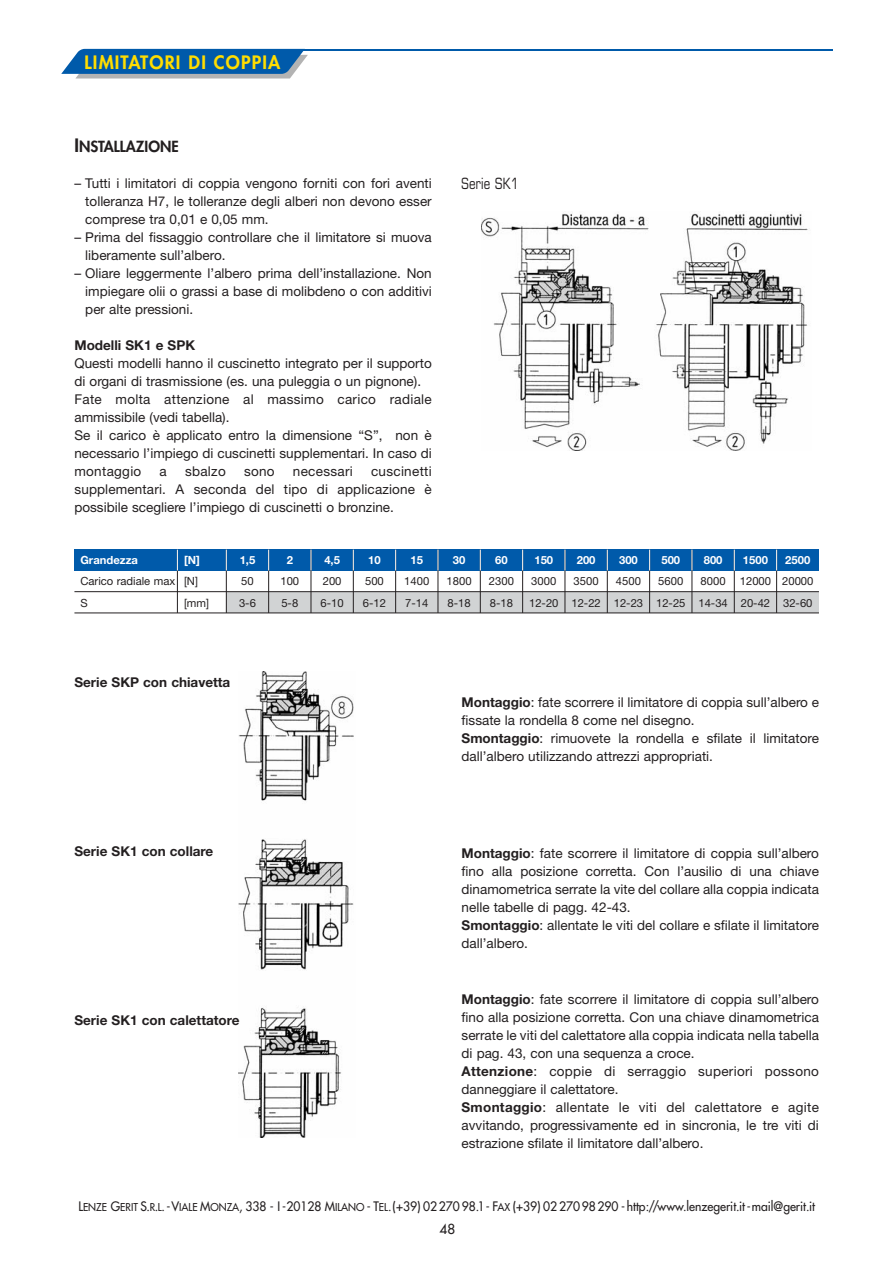
<style>
.page{position:relative;width:893px;height:1263px;background:#fff}
.page>*{position:absolute;margin:0;border:0;box-sizing:border-box;transform-origin:0 0}
.t1{font:800 18px "Futura";letter-spacing:.065em;color:#fd0}
.t2{font:800 15px "Futura";color:#231f20}
.t3{font:15px "Eurostile";letter-spacing:.02em;color:#231f20;scale:.77 1}
.t4{font:13.5px/18px "Helvetica Neue";color:#231f20}
.t5{font:700 13.5px "Helvetica Neue";color:#231f20}
.t6{font:13.5px "Helvetica Neue";letter-spacing:.02em;color:#231f20}
.t7{font:13.5px "Futura";color:#231f20}
.t8{font:12.75px "Futura";color:#231f20;scale:.95 1}
.t9{font:11.25px "Helvetica Neue";color:#231f20}
.t10{font:700 11.25px "Helvetica Neue";color:#fff}
.s1{font-size:18px}
.s2{font-weight:700}
.s3{font-size:10.65px}
</style>
<div class="page">
<svg style="left:61px;top:49px;width:247px;height:30px;background:#3276b3"></svg>
<hr style="left:297px;top:49px;width:535px;height:2px;background:#005aaa">
<div style="left:74px;top:550px;width:745px;height:21px;background:#005aaa"></div>
<div style="left:226px;top:592px;width:593px;height:21px;background:#d1d3d4"></div>
<img style="left:481px;top:213px;width:327px;height:237px">
<hr style="left:74px;top:591px;width:745px;height:1px;background:#231f20">
<hr style="left:74px;top:613px;width:745px;height:1px;background:#231f20">
<hr style="left:226px;top:550px;width:1px;height:63px;background:#231f20">
<hr style="left:268px;top:550px;width:1px;height:63px;background:#231f20">
<hr style="left:310px;top:550px;width:1px;height:63px;background:#231f20">
<hr style="left:353px;top:550px;width:1px;height:63px;background:#231f20">
<hr style="left:395px;top:550px;width:1px;height:63px;background:#231f20">
<hr style="left:437px;top:550px;width:1px;height:63px;background:#231f20">
<hr style="left:480px;top:550px;width:1px;height:63px;background:#231f20">
<hr style="left:522px;top:550px;width:1px;height:63px;background:#231f20">
<hr style="left:564px;top:550px;width:1px;height:63px;background:#231f20">
<hr style="left:607px;top:550px;width:1px;height:63px;background:#231f20">
<hr style="left:649px;top:550px;width:1px;height:63px;background:#231f20">
<hr style="left:691px;top:550px;width:1px;height:63px;background:#231f20">
<hr style="left:734px;top:550px;width:1px;height:63px;background:#231f20">
<hr style="left:776px;top:550px;width:1px;height:63px;background:#231f20">
<hr style="left:177px;top:550px;width:1px;height:63px;background:#231f20">
<svg style="left:226px;top:550px;width:1px;height:21px"></svg>
<svg style="left:268px;top:550px;width:1px;height:21px"></svg>
<svg style="left:310px;top:550px;width:1px;height:21px"></svg>
<svg style="left:353px;top:550px;width:1px;height:21px"></svg>
<svg style="left:395px;top:550px;width:1px;height:21px"></svg>
<svg style="left:437px;top:550px;width:1px;height:21px"></svg>
<svg style="left:480px;top:550px;width:1px;height:21px"></svg>
<svg style="left:522px;top:550px;width:1px;height:21px"></svg>
<svg style="left:564px;top:550px;width:1px;height:21px"></svg>
<svg style="left:607px;top:550px;width:1px;height:21px"></svg>
<svg style="left:649px;top:550px;width:1px;height:21px"></svg>
<svg style="left:691px;top:550px;width:1px;height:21px"></svg>
<svg style="left:734px;top:550px;width:1px;height:21px"></svg>
<svg style="left:776px;top:550px;width:1px;height:21px"></svg>
<svg style="left:177px;top:550px;width:1px;height:21px"></svg>
<img style="left:238px;top:672px;width:116px;height:466px">
<h1 class="t1" style="left:85px;top:54px;width:197px">LIMITATORI DI COPPIA</h1>
<p class="t2" style="left:74px;top:139px;width:106px"><span class="s1">I</span>NSTALLAZIONE</p>
<p class="t4" style="left:85px;top:176px;width:348px;text-align:justify;text-indent:-11px">– Tutti i limitatori di coppia vengono forniti con fori aventi tolleranza H7, le tolleranze degli alberi non devono esser comprese tra 0,01 e 0,05 mm.</p>
<p class="t4" style="left:85px;top:230px;width:348px;text-indent:-11px">– Prima del fissaggio controllare che il limitatore si muova liberamente sull’albero.</p>
<p class="t4" style="left:85px;top:266px;width:348px;text-align:justify;text-indent:-11px">– Oliare leggermente l’albero prima dell’installazione. Non impiegare olii o grassi a base di molibdeno o con additivi per alte pressioni.</p>
<p class="t5" style="left:74px;top:341px;width:122px">Modelli SK1 e SPK</p>
<p class="t4" style="left:74px;top:356px;width:359px">Questi modelli hanno il cuscinetto integrato per il supporto di organi di trasmissione (es. una puleggia o un pignone).<br>Fate molta attenzione al massimo carico radiale ammissibile (vedi tabella).<br>Se il carico è applicato entro la dimensione “S”, non è necessario l’impiego di cuscinetti supplementari. In caso di montaggio</p>
<p class="t4" style="left:74px;top:464px;width:359px;text-align:justify;text-indent:296px">cuscinetti supplementari. A seconda del tipo di applicazione è possibile scegliere l’impiego di cuscinetti o bronzine.</p>
<p class="t4" style="left:160px;top:464px;width:9px">a</p>
<p class="t4" style="left:185px;top:464px;width:42px">sbalzo</p>
<p class="t4" style="left:244px;top:464px;width:32px">sono</p>
<p class="t6" style="left:293px;top:467px;width:61px">necessari</p>
<p class="t3" style="left:461px;top:178px;width:76px">Serie SK1</p>
<p class="t10" style="left:80px;top:556px;width:59px">Grandezza</p>
<p class="t10" style="left:184px;top:556px;width:17px">[N]</p>
<p class="t10" style="left:240px;top:556px;width:17px">1,5</p>
<p class="t10" style="left:287px;top:556px;width:8px">2</p>
<p class="t10" style="left:324px;top:556px;width:17px">4,5</p>
<p class="t10" style="left:368px;top:556px;width:14px">10</p>
<p class="t10" style="left:410px;top:556px;width:14px">15</p>
<p class="t10" style="left:453px;top:556px;width:14px">30</p>
<p class="t10" style="left:495px;top:556px;width:14px">60</p>
<p class="t10" style="left:534px;top:556px;width:20px">150</p>
<p class="t10" style="left:576px;top:556px;width:20px">200</p>
<p class="t10" style="left:619px;top:556px;width:20px">300</p>
<p class="t10" style="left:661px;top:556px;width:20px">500</p>
<p class="t10" style="left:703px;top:556px;width:20px">800</p>
<p class="t10" style="left:743px;top:556px;width:27px">1500</p>
<p class="t10" style="left:785px;top:556px;width:27px">2500</p>
<p class="t9" style="left:80px;top:577px;width:119px">Carico radiale max [N]</p>
<p class="t9" style="left:241px;top:577px;width:14px">50</p>
<p class="t9" style="left:280px;top:577px;width:20px">100</p>
<p class="t9" style="left:323px;top:577px;width:20px">200</p>
<p class="t9" style="left:365px;top:577px;width:20px">500</p>
<p class="t9" style="left:404px;top:577px;width:27px">1400</p>
<p class="t9" style="left:446px;top:577px;width:27px">1800</p>
<p class="t9" style="left:489px;top:577px;width:27px">2300</p>
<p class="t9" style="left:531px;top:577px;width:27px">3000</p>
<p class="t9" style="left:573px;top:577px;width:27px">3500</p>
<p class="t9" style="left:616px;top:577px;width:27px">4500</p>
<p class="t9" style="left:658px;top:577px;width:27px">5600</p>
<p class="t9" style="left:700px;top:577px;width:27px">8000</p>
<p class="t9" style="left:739px;top:577px;width:75px">12000 20000</p>
<p class="t9" style="left:80px;top:599px;width:9px">S</p>
<p class="t9" style="left:184px;top:599px;width:27px">[mm]</p>
<p class="t9" style="left:239px;top:599px;width:18px">3-6</p>
<p class="t9" style="left:281px;top:599px;width:18px">5-8</p>
<p class="t9" style="left:320px;top:599px;width:25px">6-10</p>
<p class="t9" style="left:363px;top:599px;width:25px">6-12</p>
<p class="t9" style="left:405px;top:599px;width:25px">7-14</p>
<p class="t9" style="left:447px;top:599px;width:25px">8-18</p>
<p class="t9" style="left:490px;top:599px;width:25px">8-18</p>
<p class="t9" style="left:529px;top:599px;width:285px">12-20 12-22 12-23 12-25 14-34 20-42 32-60</p>
<p class="t5" style="left:74px;top:677px;width:157px">Serie SKP con chiavetta</p>
<p class="t5" style="left:74px;top:846px;width:140px">Serie SK1 con collare</p>
<p class="t5" style="left:74px;top:1015px;width:167px">Serie SK1 con calettatore</p>
<p class="t4" style="left:461px;top:694px;width:359px"><span class="s2">Montaggio</span>: fate scorrere il limitatore di coppia sull’albero e fissate la rondella 8 come nel disegno.<br><span class="s2">Smontaggio</span>: rimuovete la rondella e sfilate il limitatore dall’albero utilizzando attrezzi appropriati.</p>
<p class="t4" style="left:461px;top:846px;width:359px"><span class="s2">Montaggio</span>: fate scorrere il limitatore di coppia sull’albero fino alla posizione corretta. Con l’ausilio di una chiave dinamometrica serrate la vite del collare alla coppia indicata nelle tabelle di pagg. 42-43.<br><span class="s2">Smontaggio</span>: allentate le viti del collare e sfilate il limitatore dall’albero.</p>
<p class="t4" style="left:461px;top:991px;width:359px"><span class="s2">Montaggio</span>: fate scorrere il limitatore di coppia sull’albero fino alla posizione corretta. Con una chiave dinamometrica serrate le viti del calettatore alla coppia indicata nella tabella di pag. 43, con una sequenza a croce.<br><span class="s2">Attenzione</span>: coppie di serraggio superiori possono danneggiare il calettatore.<br><span class="s2">Smontaggio</span>: allentate le viti del calettatore e agite avvitando, progressivamente ed in sincronia, le tre viti di estrazione sfilate il limitatore dall’albero.</p>
<p class="t8" style="left:78px;top:1200px;width:776px">L<span class="s3">ENZE</span> G<span class="s3">ERIT</span> S.<span class="s3">R</span>.<span class="s3">L</span>.- V<span class="s3">IALE</span> M<span class="s3">ONZA</span>, 338 - I -20128 M<span class="s3">ILANO</span> - T<span class="s3">EL</span>.(+39) 0227098.1- F<span class="s3">AX</span> (+39) 02270 98290 -http://www.lenzegerit.it - mail@gerit.it</p>
<p class="t7" style="left:439px;top:1222px;width:17px">48</p>
</div>
